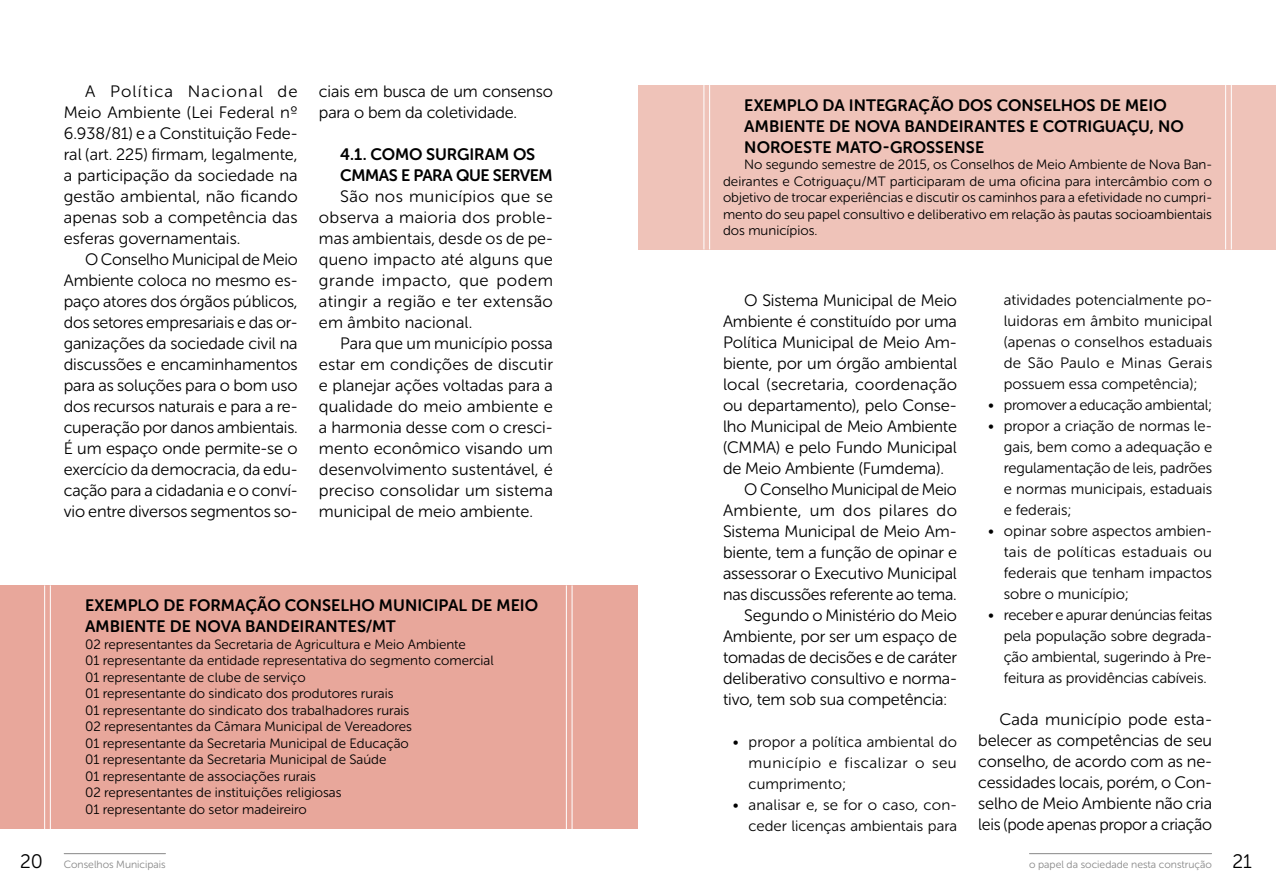
<style>
.page{position:relative;width:1276px;height:893px;background:#fff}
.page>*{position:absolute;margin:0;border:0;box-sizing:border-box;transform-origin:0 0}
.t1{font:16.5px/21px "Museo Sans Rounded 300";letter-spacing:-.01em;color:#000;text-align:justify}
.t2{font:16.5px/21px "Museo Sans Rounded 700";color:#000}
.t3{font:16.5px/21px "Museo Sans Rounded 700";letter-spacing:-.02em;color:#000}
.t4{font:16.5px "Museo Sans Rounded 300";letter-spacing:.01em;color:#000}
.t5{font:16.5px "Museo Sans Rounded 300";letter-spacing:.02em;color:#000}
.t6{font:15px/21px "Museo Sans Rounded 300";color:#000;text-align:justify}
.t7{font:13.5px/16.5px "Museo Sans Rounded 300";color:#000}
.t8{font:10.5px "Museo Sans Rounded 300";color:#878787}
.s1{font-size:19.5px;color:#000}
</style>
<div class="page">
<div style="left:0;top:585px;width:638px;height:244px;background:#e8a79b"></div>
<hr style="left:44px;top:585px;width:1px;height:244px;background:#fff">
<hr style="left:566px;top:585px;width:1px;height:244px;background:#fff">
<hr style="left:50px;top:585px;width:1px;height:244px;background:#fff">
<hr style="left:572px;top:585px;width:1px;height:244px;background:#fff">
<div style="left:638px;top:85px;width:638px;height:164px;background:#efc3b9"></div>
<hr style="left:703px;top:85px;width:1px;height:164px;background:#fff">
<hr style="left:1225px;top:85px;width:1px;height:164px;background:#fff">
<hr style="left:709px;top:85px;width:1px;height:164px;background:#fff">
<hr style="left:1231px;top:85px;width:1px;height:164px;background:#fff">
<hr style="left:64px;top:853px;width:101px;height:1px;background:#878787">
<hr style="left:1029px;top:853px;width:182px;height:1px;background:#878787">
<p class="t1" style="left:64px;top:81px;width:235px;text-indent:21px">A Política Nacional de Meio Ambiente (Lei Federal nº 6.938/81) e a Constituição Fede&shy;ral (art. 225) firmam, legalmente, a participação da sociedade na gestão ambiental, não ficando apenas sob a competência das esferas governamentais.</p>
<p class="t1" style="left:64px;top:249px;width:235px;text-indent:21px">O Conselho Municipal de Meio Ambiente coloca no mesmo es&shy;paço atores dos órgãos públicos, dos setores empresariais e das or&shy;ganizações da sociedade civil na discussões e encaminhamentos para as soluções para o bom uso dos recursos naturais e para a re&shy;cuperação por danos ambientais.<br>É um espaço onde permite-se o exercício da democracia, da edu&shy;cação para a cidadania e o conví&shy;vio entre diversos segmentos so-</p>
<p class="t1" style="left:319px;top:81px;width:235px">ciais em busca de um consenso para o bem da coletividade.</p>
<p class="t3" style="left:340px;top:144px;width:214px">4.1. COMO SURGIRAM OS<br>CMMAS E PARA QUE SERVEM</p>
<p class="t1" style="left:319px;top:186px;width:235px;text-indent:21px">São nos municípios que se observa a maioria dos proble&shy;mas ambientais, desde os de pe&shy;queno impacto até alguns que grande impacto, que podem atingir a região e ter extensão em âmbito nacional.</p>
<p class="t1" style="left:319px;top:333px;width:235px;text-indent:21px">Para que um município possa estar em condições de discutir e planejar ações voltadas para a qualidade do meio ambiente e a harmonia desse com o cresci&shy;mento econômico visando um desenvolvimento sustentável, é preciso consolidar um sistema municipal de meio ambiente.</p>
<p class="t2" style="left:85px;top:595px;width:454px">EXEMPLO DE FORMAÇÃO CONSELHO MUNICIPAL DE MEIO<br>AMBIENTE DE NOVA BANDEIRANTES/MT</p>
<p class="t7" style="left:85px;top:636px;width:410px">02 representantes da Secretaria de Agricultura e Meio Ambiente<br>01 representante da entidade representativa do segmento comercial 01 representante de clube de serviço<br>01 representante do sindicato dos produtores rurais<br>01 representante do sindicato dos trabalhadores rurais<br>02 representantes da Câmara Municipal de Vereadores<br>01 representante da Secretaria Municipal de Educação<br>01 representante da Secretaria Municipal de Saúde<br>01 representante de associações rurais<br>02 representantes de instituições religiosas<br>01 representante do setor madeireiro</p>
<p class="t2" style="left:744px;top:95px;width:441px">EXEMPLO DA INTEGRAÇÃO DOS CONSELHOS DE MEIO<br>AMBIENTE DE NOVA BANDEIRANTES E COTRIGUAÇU, NO<br>NOROESTE MATO-GROSSENSE</p>
<p class="t7" style="left:723px;top:157px;width:491px;text-align:justify;text-indent:21px">No segundo semestre de 2015, os Conselhos de Meio Ambiente de Nova Ban&shy;deirantes e Cotriguaçu/MT participaram de uma oficina para intercâmbio com o objetivo de trocar experiências e discutir os caminhos para a efetividade no cumpri&shy;mento do seu papel consultivo e deliberativo em relação às pautas socioambientais dos municípios.</p>
<p class="t1" style="left:744px;top:290px;width:214px">O Sistema Municipal de Meio</p>
<p class="t1" style="left:723px;top:311px;width:235px">Ambiente é constituído por uma</p>
<p class="t1" style="left:723px;top:332px;width:235px">Política Municipal de Meio Am-</p>
<p class="t1" style="left:723px;top:353px;width:235px">biente, por um órgão ambiental</p>
<p class="t4" style="left:723px;top:375px;width:235px">local (secretaria, coordenação</p>
<p class="t1" style="left:723px;top:395px;width:235px">ou departamento), pelo Conse-</p>
<p class="t1" style="left:723px;top:416px;width:235px">lho Municipal de Meio Ambiente</p>
<p class="t1" style="left:723px;top:437px;width:235px">(CMMA) e pelo Fundo Municipal</p>
<p class="t1" style="left:723px;top:458px;width:222px">de Meio Ambiente (Fumdema).</p>
<p class="t1" style="left:744px;top:479px;width:214px">O Conselho Municipal de Meio</p>
<p class="t5" style="left:723px;top:501px;width:235px">Ambiente, um dos pilares do</p>
<p class="t1" style="left:723px;top:521px;width:235px">Sistema Municipal de Meio Am-</p>
<p class="t1" style="left:723px;top:542px;width:235px">biente, tem a função de opinar e</p>
<p class="t1" style="left:723px;top:563px;width:235px">assessorar o Executivo Municipal</p>
<p class="t1" style="left:723px;top:584px;width:235px">nas discussões referente ao tema.</p>
<p class="t1" style="left:744px;top:605px;width:214px">Segundo o Ministério do Meio</p>
<p class="t1" style="left:723px;top:626px;width:235px">Ambiente, por ser um espaço de</p>
<p class="t1" style="left:723px;top:647px;width:235px">tomadas de decisões e de caráter</p>
<p class="t1" style="left:723px;top:668px;width:235px">deliberativo consultivo e norma-</p>
<p class="t1" style="left:723px;top:689px;width:225px">tivo, tem sob sua competência:</p>
<p class="t6" style="left:748px;top:731px;width:210px;text-indent:-16px">• propor a política ambiental do município e fiscalizar o seu cumprimento;</p>
<p class="t6" style="left:733px;top:794px;width:226px;text-align:right">• analisar e, se for o caso, con&shy;ceder licenças ambientais para</p>
<p class="t6" style="left:1003px;top:289px;width:210px">atividades potencialmente po&shy;luidoras em âmbito municipal (apenas o conselhos estaduais de São Paulo e Minas Gerais possuem essa competência);</p>
<p class="t6" style="left:988px;top:394px;width:226px">• promover a educação ambiental;</p>
<p class="t6" style="left:1003px;top:415px;width:210px;text-indent:-16px">• propor a criação de normas le&shy;gais, bem como a adequação e regulamentação de leis, padrões e normas municipais, estaduais e federais;</p>
<p class="t6" style="left:1003px;top:520px;width:210px;text-indent:-16px">• opinar sobre aspectos ambien&shy;tais de políticas estaduais ou federais que tenham impactos sobre o município;</p>
<p class="t6" style="left:1003px;top:604px;width:210px;text-indent:-16px">• receber e apurar denúncias feitas pela população sobre degrada&shy;ção ambiental, sugerindo à Pre&shy;feitura as providências cabíveis.</p>
<p class="t1" style="left:978px;top:709px;width:235px;text-indent:21px">Cada município pode esta&shy;belecer as competências de seu conselho, de acordo com as ne&shy;cessidades locais, porém, o Con&shy;selho de Meio Ambiente não cria leis (pode apenas propor a criação</p>
<p class="t8" style="left:20px;top:859px;width:147px"><span class="s1">20</span> Conselhos Municipais</p>
<p class="t8" style="left:1029px;top:859px;width:224px">o papel da sociedade nesta construção <span class="s1">21</span></p>
</div>
